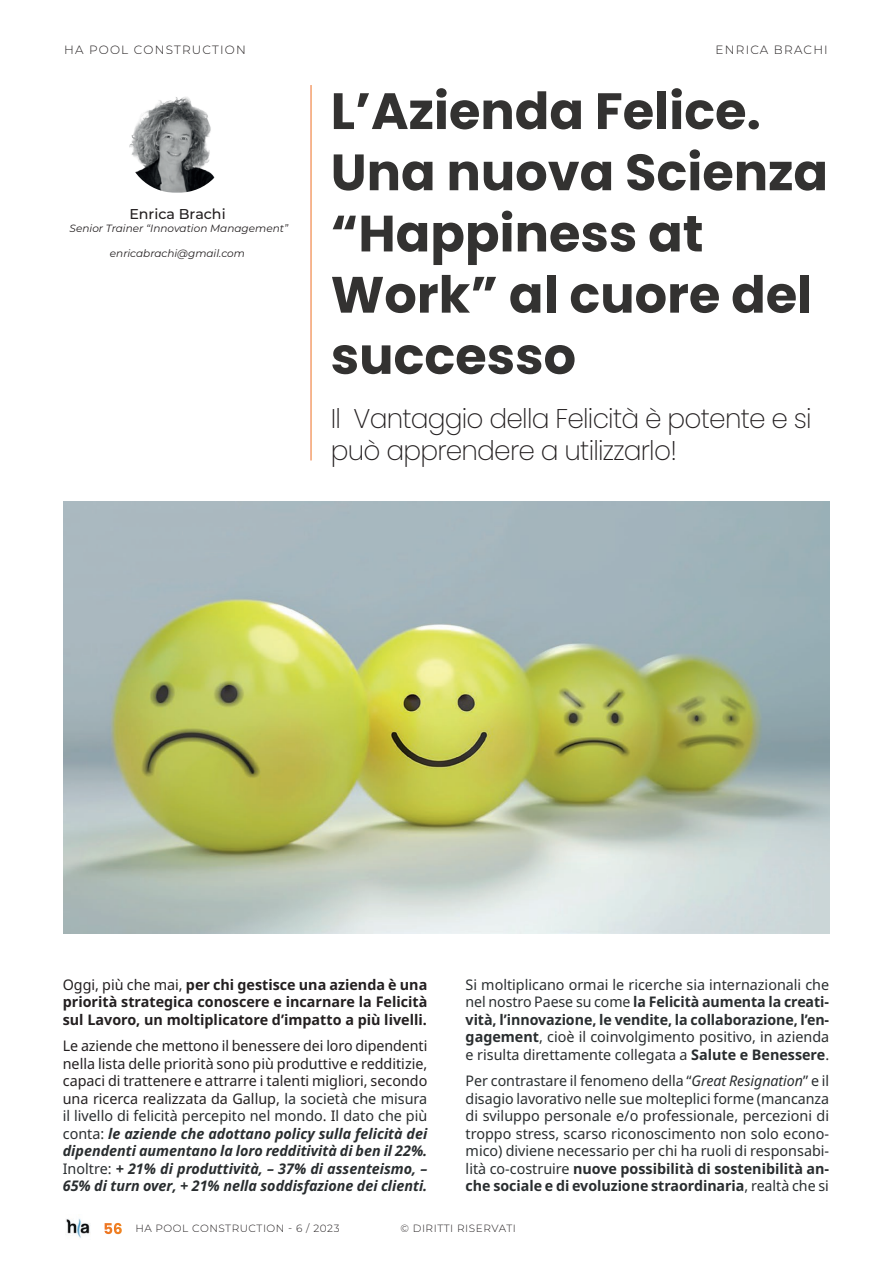
<style>
.page{position:relative;width:893px;height:1263px;background:#fff}
.page>*{position:absolute;margin:0;border:0;box-sizing:border-box;transform-origin:0 0}
.t1{font:700 51px/61.2px "Poppins";color:#333231}
.t2{font:200 27px/32.4px "Poppins";letter-spacing:-.03em;color:#231f20}
.t3{font:14.7px/17.5px "Noto Sans";color:#292d2f;text-align:justify}
.t4{font:14.7px/17.5px "Noto Sans";color:#231f20;text-align:justify}
.t5{font:700 14.7px/17.5px "Noto Sans";color:#231f20;text-align:justify}
.t6{font:500 14.25px "Montserrat";color:#231f20}
.t7{font:300 12px "Montserrat";letter-spacing:.1em;color:#231f20}
.t8{font:italic 10.5px "Montserrat";color:#231f20}
.t9{font:300 10.5px "Montserrat";letter-spacing:.05em;color:#231f20}
.s1{font-weight:400}
.s2{color:#292d2f}
.s3{font-weight:700;font-style:italic;color:#292d2f}
.s4{font-weight:700}
.s5{font-style:italic}
.s6{font-family:"Poppins";font-weight:700;font-size:15px;color:#fff}
</style>
<div class="page">
<img style="left:66px;top:1218px;width:24px;height:20px">
<img style="left:126px;top:95px;width:102px;height:98px;border-radius:49px">
<img style="left:64px;top:501px;width:765px;height:432px">
<p class="t7" style="left:64px;top:42px;width:183px">HA POOL CONSTRUCTION</p>
<p class="t6" style="left:129px;top:204px;width:98px">Enrica Brachi</p>
<p class="t8" style="left:70px;top:221px;width:220px">Senior Trainer “Innovation Management”</p>
<p class="t8" style="left:110px;top:246px;width:136px">enricabrachi@gmail.com</p>
<p class="t7" style="left:716px;top:42px;width:114px">ENRICA BRACHI</p>
<h1 class="t1" style="left:331px;top:81px;width:499px">L’Azienda Felice.<br>Una nuova Scienza “Happiness at<br>Work” al cuore del successo</h1>
<h2 class="t2" style="left:331px;top:403px;width:483px">Il Vantaggio della Felicità è potente e si può apprendere a utilizzarlo!</h2>
<p class="t5" style="left:63px;top:976px;width:366px"><span class="s1">Oggi, più che mai,</span> per chi gestisce una azienda è una priorità strategica conoscere e incarnare la Felicità sul Lavoro, un moltiplicatore d’impatto a più livelli.</p>
<p class="t4" style="left:63px;top:1037px;width:366px">Le aziende che mettono il benessere dei loro dipendenti nella lista delle priorità sono più produttive e redditizie, capaci di trattenere e attrarre i talenti migliori, secondo una ricerca realizzata da Gallup, <span class="s2">la società che misura il livello di felicità percepito nel mondo</span>. I<span class="s2">l dato che più conta:</span> <span class="s3">le aziende che adottano policy sulla felicità dei dipendenti aumentano la loro redditività di ben il 22%.<br></span><span class="s2">Inoltre:</span> <span class="s3">+ 21% di produttività, – 37% di assenteismo, – 65% di turn over, + 21% nella soddisfazione dei clienti.</span></p>
<p class="t3" style="left:466px;top:976px;width:365px">Si moltiplicano ormai le ricerche sia internazionali che nel nostro Paese su come <span class="s4">la Felicità aumenta la creati&shy;vità, l’innovazione, le vendite, la collaborazione, l’en&shy;gagement</span>, cioè il coinvolgimento positivo, in azienda e risulta direttamente collegata a <span class="s4">Salute e Benessere</span>.</p>
<p class="t3" style="left:466px;top:1072px;width:365px">Per contrastare il fenomeno della “<span class="s5">Great Resignation</span>” e il disagio lavorativo nelle sue molteplici forme (mancanza di sviluppo personale e/o professionale, percezioni di troppo stress, scarso riconoscimento non solo econo&shy;mico) diviene necessario per chi ha ruoli di responsabi&shy;lità co-costruire <span class="s4">nuove possibilità di sostenibilità an&shy;che sociale e di evoluzione straordinaria</span>, realtà che si</p>
<p class="t9" style="left:103px;top:1221px;width:238px"><span class="s6">56</span> HA POOL CONSTRUCTION - 6 / 2023</p>
<p class="t9" style="left:400px;top:1221px;width:117px">© DIRITTI RISERVATI</p>
</div>
